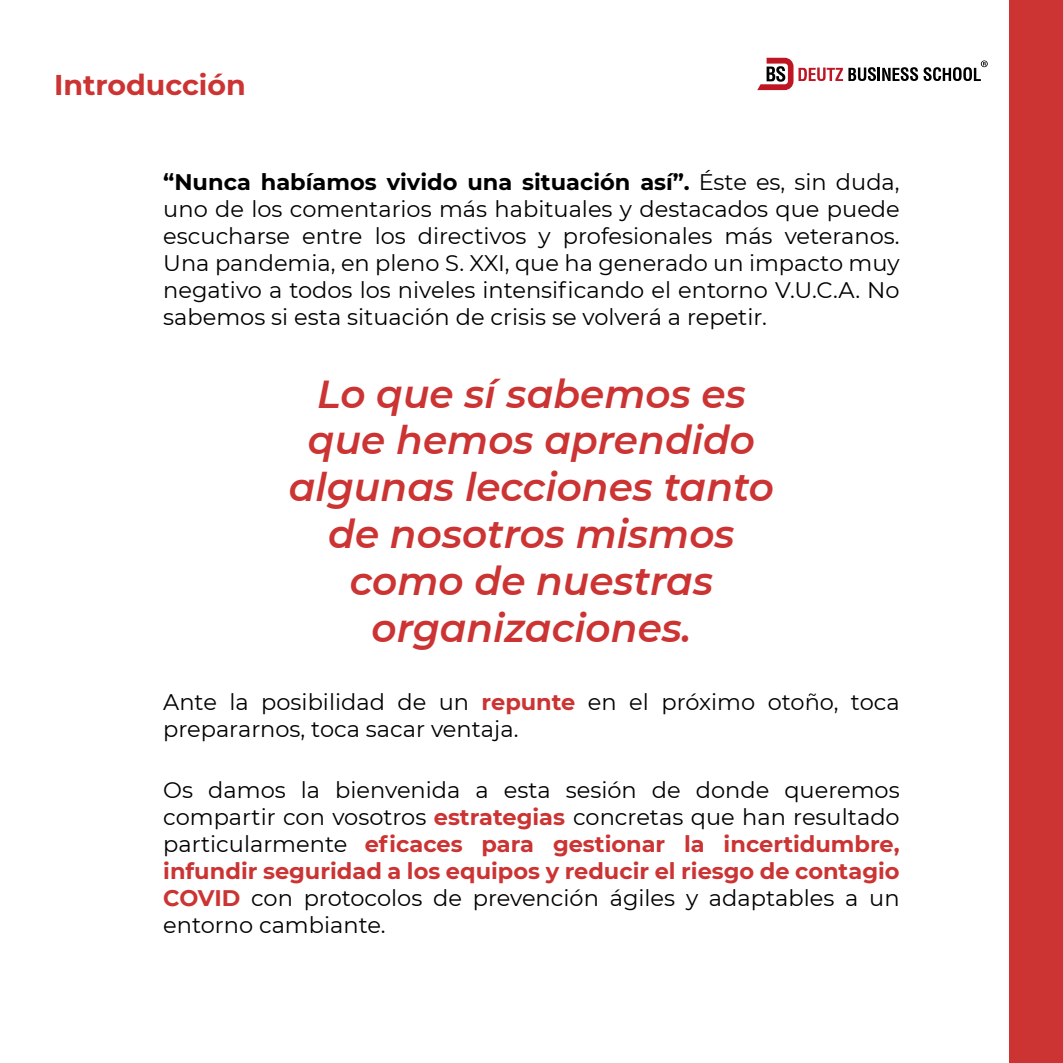
<style>
.page{position:relative;width:1063px;height:1063px;background:#fff}
.page>*{position:absolute;margin:0;border:0;box-sizing:border-box;transform-origin:0 0}
.t1{font:italic 600 39px/46.8px "Montserrat";color:#c33;text-align:center}
.t2{font:700 28.5px "Montserrat";color:#c33}
.t3{font:22.5px/27px "Montserrat";color:#000;text-align:justify}
.s1{font-weight:700}
.s2{font-weight:700;color:#c33}
</style>
<div class="page">
<svg style="left:757px;top:58px;width:161px;height:32px"></svg>
<svg style="left:924px;top:60px;width:64px;height:21px"></svg>
<div style="left:1009px;top:0;width:54px;height:1063px;background:#c33"></div>
<p class="t2" style="left:54px;top:64px;width:193px">Introducción</p>
<p class="t3" style="left:163px;top:167px;width:738px"><span class="s1">“Nunca habíamos vivido una situación así”.</span> Éste es, sin duda, uno de los comentarios más habituales y destacados que puede escucharse entre los directivos y profesionales más veteranos.<br>Una pandemia, en pleno S. XXI, que ha generado un impacto muy negativo a todos los niveles intensificando el entorno V.U.C.A. No sabemos si esta situación de crisis se volverá a repetir.</p>
<h1 class="t1" style="left:289px;top:369px;width:487px">Lo que sí sabemos es que hemos aprendido algunas lecciones tanto de nosotros mismos como de nuestras organizaciones.</h1>
<p class="t3" style="left:163px;top:687px;width:738px">Ante la posibilidad de un <span class="s2">repunte</span> en el próximo otoño, toca prepararnos, toca sacar ventaja.</p>
<p class="t3" style="left:163px;top:775px;width:738px">Os damos la bienvenida a esta sesión de donde queremos compartir con vosotros <span class="s2">estrategias</span> concretas que han resultado particularmente <span class="s2">eficaces para gestionar la incertidumbre, infundir seguridad a los equipos y reducir el riesgo de contagio COVID</span> con protocolos de prevención ágiles y adaptables a un entorno cambiante.</p>
</div>
